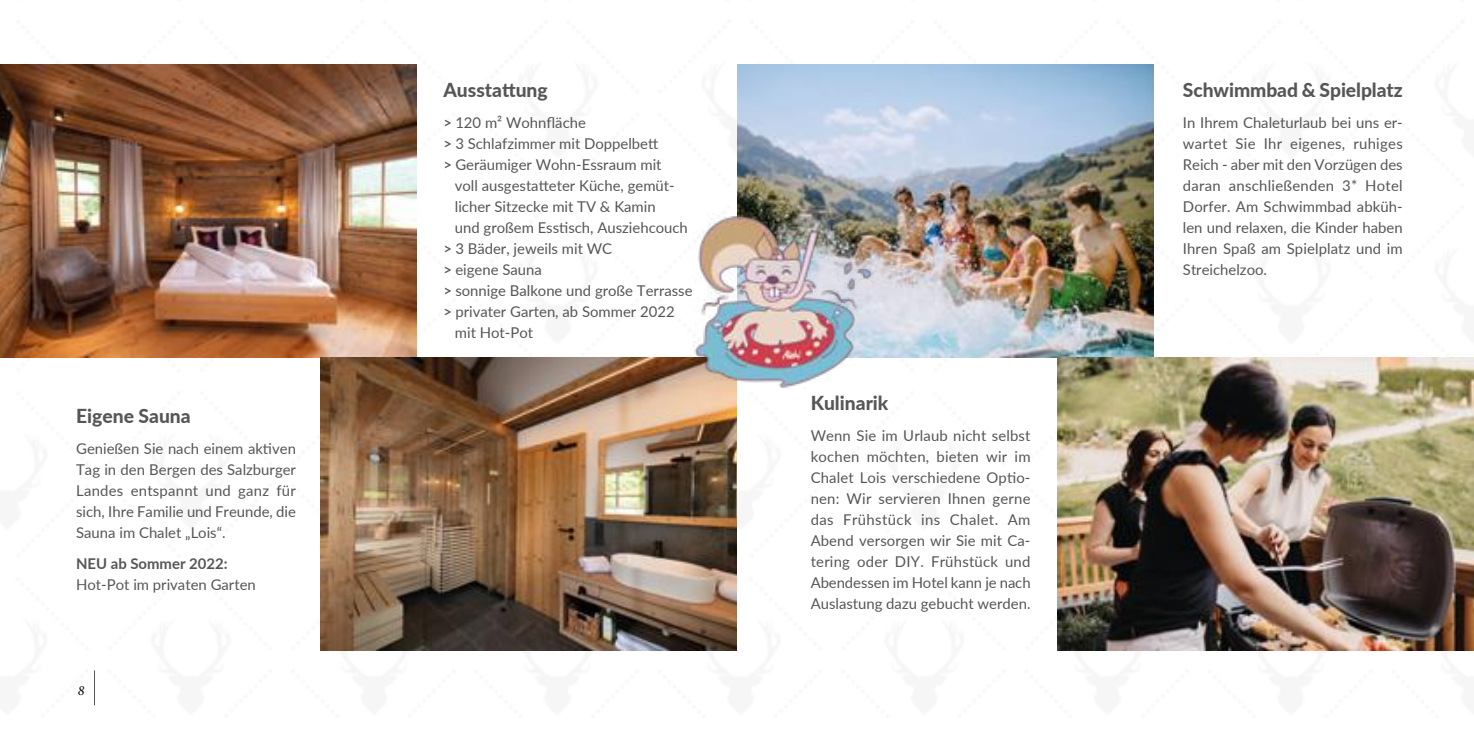
<style>
.page{position:relative;width:1474px;height:735px;background:#fff}
.page>*{position:absolute;margin:0;border:0;box-sizing:border-box;transform-origin:0 0}
.t1{font:800 19.25px "Lato";color:#575656}
.t2{font:14.88px/21px "Lato";color:#575656;text-align:justify}
.t3{font:700 14.88px "Lato";color:#575656}
.t4{font:italic 14px "Minion Pro";color:#000}
.s1{font-weight:600}
</style>
<div class="page">
<hr style="left:94px;top:670px;width:1px;height:34px;background:#575656">
<img style="left:0;top:64px;width:417px;height:293px">
<img style="left:737px;top:64px;width:416px;height:293px">
<img style="left:320px;top:357px;width:417px;height:293px">
<img style="left:1057px;top:357px;width:416px;height:293px">
<img style="left:693px;top:213px;width:180px;height:175px">
<p class="t1" style="left:76px;top:401px;width:116px">Eigene Sauna</p>
<p class="t2" style="left:76px;top:437px;width:221px">Genießen Sie nach einem aktiven Tag in den Bergen des Salzburger Landes entspannt und ganz für sich, Ihre Familie und Freunde, die Sauna im Chalet „Lois“.</p>
<p class="t3" style="left:76px;top:552px;width:153px">NEU ab Sommer 2022:</p>
<p class="t2" style="left:76px;top:573px;width:181px">Hot-Pot im privaten Garten</p>
<p class="t4" style="left:78px;top:681px;width:8px">8</p>
<p class="t1" style="left:443px;top:75px;width:106px">Ausstattung</p>
<p class="t2" style="left:443px;top:111px;width:144px"><span class="s1">&gt;</span> 120 m² Wohnfläche</p>
<p class="t2" style="left:443px;top:132px;width:216px"><span class="s1">&gt;</span> 3 Schlafzimmer mit Doppelbett</p>
<p class="t2" style="left:443px;top:153px;width:220px"><span class="s1">&gt;</span> Geräumiger Wohn-Essraum mit</p>
<p class="t2" style="left:455px;top:174px;width:221px">voll ausgestatteter Küche, gemüt-</p>
<p class="t2" style="left:455px;top:195px;width:202px">licher Sitzecke mit TV &amp; Kamin</p>
<p class="t2" style="left:455px;top:216px;width:234px">und großem Esstisch, Ausziehcouch</p>
<p class="t2" style="left:443px;top:237px;width:170px"><span class="s1">&gt;</span> 3 Bäder, jeweils mit WC</p>
<p class="t2" style="left:443px;top:258px;width:100px"><span class="s1">&gt;</span> eigene Sauna</p>
<p class="t2" style="left:443px;top:279px;width:250px"><span class="s1">&gt;</span> sonnige Balkone und große Terrasse</p>
<p class="t2" style="left:443px;top:300px;width:233px"><span class="s1">&gt;</span> privater Garten, ab Sommer 2022</p>
<p class="t2" style="left:455px;top:321px;width:80px">mit Hot-Pot</p>
<p class="t1" style="left:810px;top:388px;width:79px">Kulinarik</p>
<p class="t2" style="left:810px;top:424px;width:221px">Wenn Sie im Urlaub nicht selbst kochen möchten, bieten wir im Chalet Lois verschiedene Optio&shy;nen: Wir servieren Ihnen gerne das Frühstück ins Chalet. Am Abend versorgen wir Sie mit Ca&shy;tering oder DIY. Frühstück und Abendessen im Hotel kann je nach Auslastung dazu gebucht werden.</p>
<p class="t1" style="left:1182px;top:75px;width:221px">Schwimmbad &amp; Spielplatz</p>
<p class="t2" style="left:1182px;top:111px;width:221px">In Ihrem Chaleturlaub bei uns er&shy;wartet Sie Ihr eigenes, ruhiges Reich - aber mit den Vorzügen des daran anschließenden 3* Hotel Dorfer. Am Schwimmbad abküh&shy;len und relaxen, die Kinder haben Ihren Spaß am Spielplatz und im Streichelzoo.</p>
</div>
